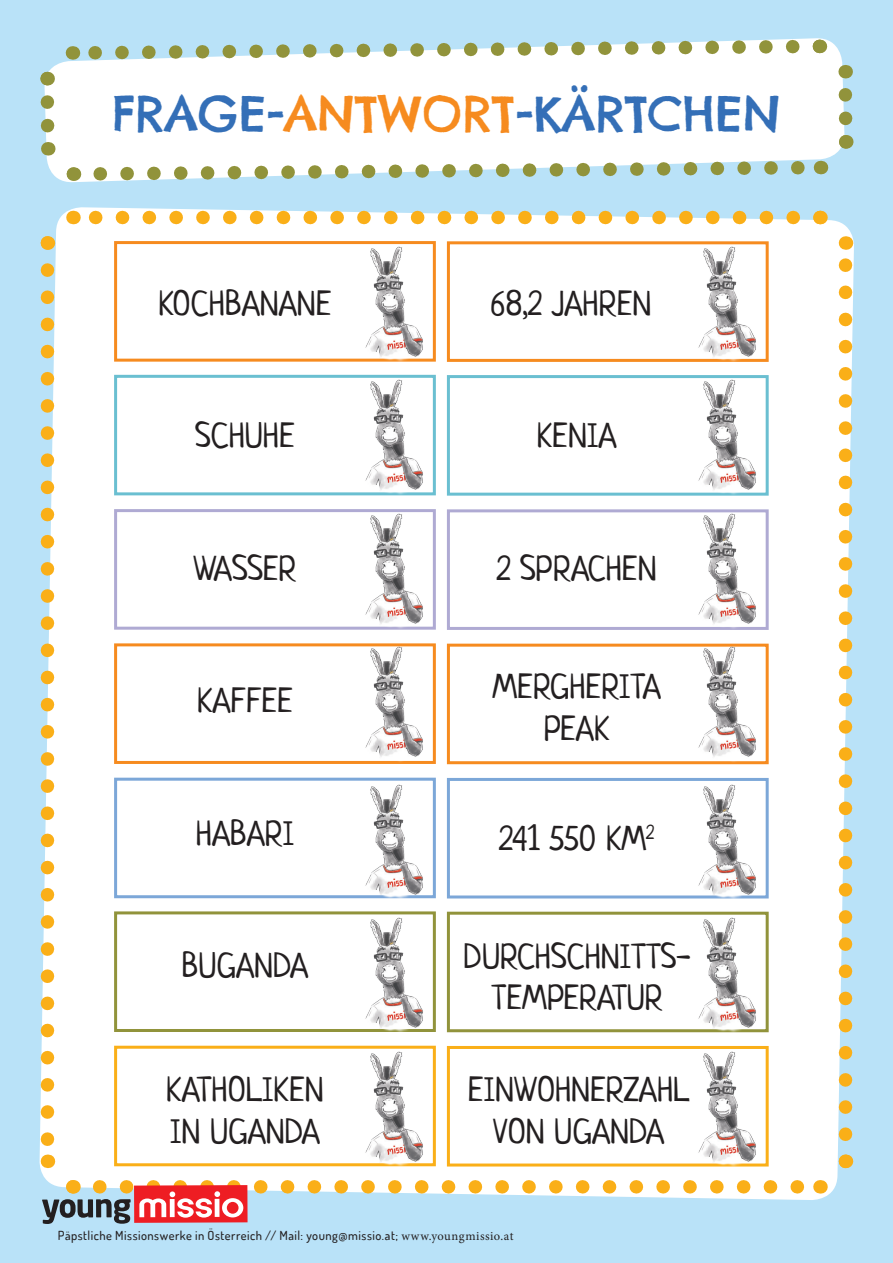
<style>
.page{position:relative;width:893px;height:1263px;background:#b9e2f8}
.page>*{position:absolute;margin:0;border:0;box-sizing:border-box;transform-origin:0 0}
.t1{font:48px "Chelsea Market Pro";color:#346fb7}
.t2{font:34.5px/41.4px "Neucha";color:#231f20;text-align:center}
.t3{font:500 12.45px "Dosis";letter-spacing:.04em;color:#231f20}
.s1{color:#f68b1f}
.s2{font-family:"Minion Pro";font-weight:400}
</style>
<div class="page">
<div style="left:39px;top:207px;width:815px;height:993px;background:#fff"></div>
<svg style="left:41px;top:270px;width:13px;height:878px"></svg>
<svg style="left:839px;top:256px;width:13px;height:878px"></svg>
<svg style="left:86px;top:211px;width:707px;height:13px;background:#f2daa0"></svg>
<svg style="left:819px;top:1148px;width:35px;height:51px"></svg>
<svg style="left:806px;top:207px;width:48px;height:43px"></svg>
<svg style="left:39px;top:207px;width:35px;height:49px"></svg>
<svg style="left:40px;top:38px;width:814px;height:145px;background:#ecf2ee"></svg>
<svg style="left:39px;top:1154px;width:768px;height:70px"></svg>
<div style="left:114px;top:241px;width:322px;height:121px;border:3px solid #f68b1f"></div>
<div style="left:114px;top:375px;width:322px;height:120px;border:3px solid #6abfd1"></div>
<div style="left:114px;top:778px;width:322px;height:120px;border:3px solid #7ca7d8"></div>
<div style="left:114px;top:509px;width:322px;height:121px;border:3px solid #afaad3"></div>
<div style="left:114px;top:911px;width:322px;height:121px;border:3px solid #91933b"></div>
<div style="left:114px;top:1046px;width:322px;height:120px;border:3px solid #faaf18"></div>
<div style="left:114px;top:643px;width:322px;height:121px;border:3px solid #f68b1f"></div>
<img style="left:344px;top:1062px;width:113px;height:134px">
<img style="left:344px;top:929px;width:113px;height:133px">
<img style="left:344px;top:791px;width:113px;height:138px">
<img style="left:344px;top:658px;width:113px;height:133px">
<img style="left:344px;top:524px;width:113px;height:134px">
<img style="left:344px;top:391px;width:113px;height:133px">
<img style="left:344px;top:241px;width:113px;height:150px">
<div style="left:447px;top:241px;width:322px;height:121px;border:3px solid #f68b1f"></div>
<div style="left:447px;top:375px;width:322px;height:121px;border:3px solid #6abfd1"></div>
<div style="left:447px;top:778px;width:322px;height:120px;border:3px solid #7ca7d8"></div>
<div style="left:447px;top:509px;width:322px;height:121px;border:3px solid #afaad3"></div>
<div style="left:447px;top:912px;width:322px;height:120px;border:3px solid #91933b"></div>
<div style="left:447px;top:1046px;width:322px;height:120px;border:3px solid #faaf18"></div>
<div style="left:447px;top:644px;width:322px;height:120px;border:3px solid #f68b1f"></div>
<img style="left:677px;top:1062px;width:112px;height:134px">
<img style="left:677px;top:929px;width:112px;height:133px">
<img style="left:677px;top:791px;width:112px;height:138px">
<img style="left:677px;top:658px;width:112px;height:133px">
<img style="left:677px;top:524px;width:112px;height:134px">
<img style="left:677px;top:391px;width:112px;height:133px">
<img style="left:677px;top:241px;width:112px;height:150px">
<h1 class="t1" style="left:112px;top:83px;width:670px">FRAGE-<span class="s1">ANTWORT</span>-KÄRTCHEN</h1>
<p class="t2" style="left:158px;top:282px;width:175px">KOCHBANANE</p>
<p class="t2" style="left:490px;top:282px;width:163px">68,2 JAHREN</p>
<p class="t2" style="left:195px;top:415px;width:101px">SCHUHE</p>
<p class="t2" style="left:537px;top:415px;width:81px">KENIA</p>
<p class="t2" style="left:193px;top:547px;width:105px">WASSER</p>
<p class="t2" style="left:497px;top:547px;width:161px">2 SPRACHEN</p>
<p class="t2" style="left:197px;top:680px;width:97px">KAFFEE</p>
<p class="t2" style="left:492px;top:666px;width:170px">MERGHERITA<br>PEAK</p>
<p class="t2" style="left:196px;top:812px;width:100px">HABARI</p>
<p class="t2" style="left:499px;top:818px;width:157px">241 550 KM<sup>2</sup></p>
<p class="t2" style="left:182px;top:945px;width:128px">BUGANDA</p>
<p class="t2" style="left:463px;top:936px;width:229px">DURCHSCHNITTS-<br>TEMPERATUR</p>
<p class="t2" style="left:166px;top:1069px;width:159px;text-align:left">KATHOLIKEN<br>IN UGANDA</p>
<p class="t2" style="left:468px;top:1069px;width:223px">EINWOHNERZAHL<br>VON UGANDA</p>
<p class="t3" style="left:58px;top:1227px;width:457px">Päpstliche Missionswerke in Österreich // Mail: young@missio.at; <span class="s2">www.youngmissio.at</span></p>
</div>
